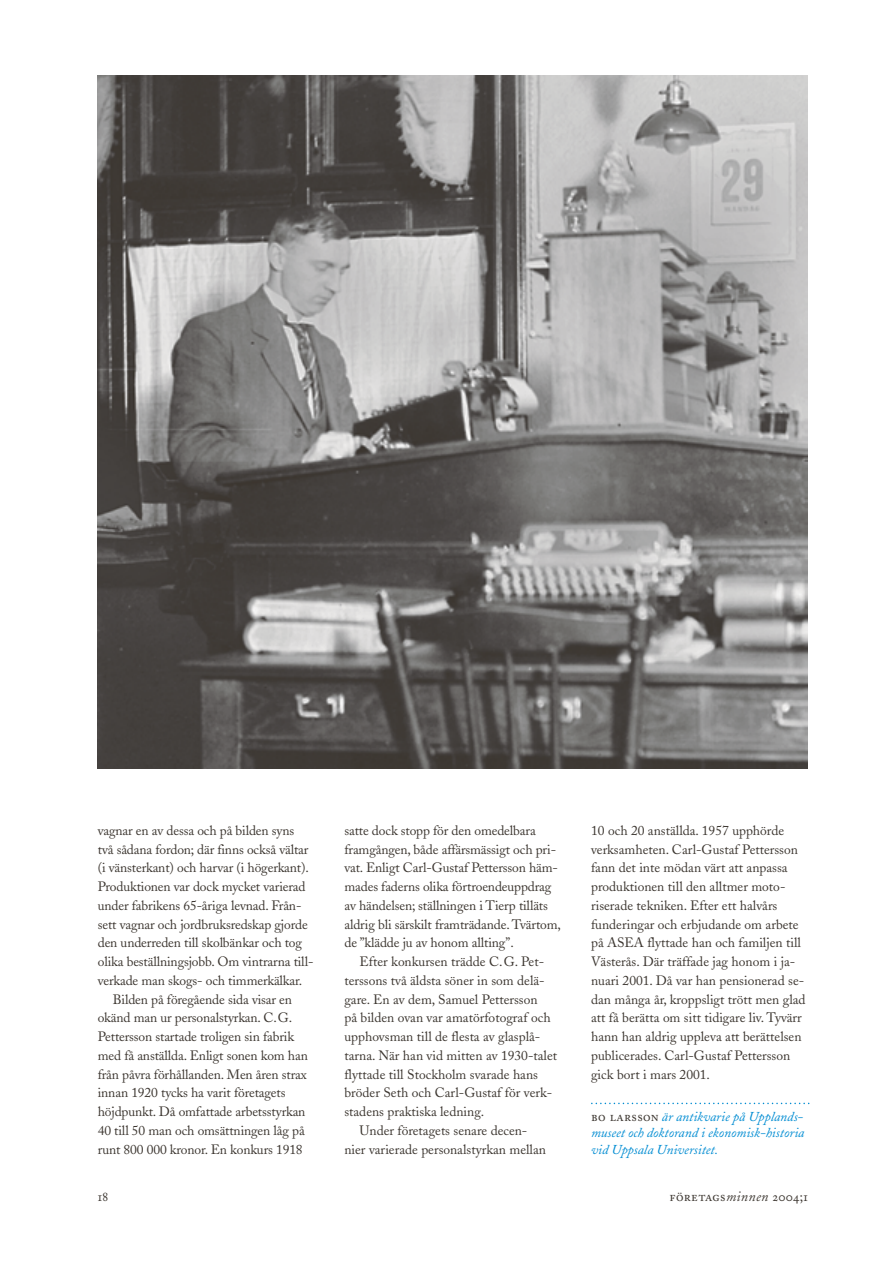
<style>
.page{position:relative;width:893px;height:1263px;background:#fff}
.page>*{position:absolute;margin:0;border:0;box-sizing:border-box;transform-origin:0 0}
.t1{font:13.5px/18.8px "Adobe Caslon";letter-spacing:-.005em;color:#3c3630}
.t2{font:italic 13.5px/16.2px "Adobe Caslon";color:#008cd2;text-align:justify}
.t3{font:13.5px "Adobe Caslon Regular SC";letter-spacing:.025em;color:#3c3630}
.s1{font-family:"Adobe Caslon Regular SC";font-style:normal;color:#3c3630}
.s2{font-family:"Adobe Caslon";font-style:italic;font-size:13.95px}
</style>
<div class="page">
<svg style="left:591px;top:1103px;width:218px;height:1px"></svg>
<img style="left:98px;top:75px;width:710px;height:694px">
<p class="t1" style="left:98px;top:821px;width:198px">vagnar en av dessa och på bilden syns</p>
<p class="t1" style="left:98px;top:840px;width:212px">två sådana fordon; där finns också vältar</p>
<p class="t1" style="left:98px;top:859px;width:213px">(i vänsterkant) och harvar (i högerkant).</p>
<p class="t1" style="left:98px;top:877px;width:209px">Produktionen var dock mycket varierad</p>
<p class="t1" style="left:98px;top:896px;width:205px">under fabrikens 65-åriga levnad. Från-</p>
<p class="t1" style="left:98px;top:915px;width:211px">sett vagnar och jordbruksredskap gjorde</p>
<p class="t1" style="left:98px;top:934px;width:206px">den underreden till skolbänkar och tog</p>
<p class="t1" style="left:98px;top:952px;width:217px">olika beställningsjobb. Om vintrarna till-</p>
<p class="t1" style="left:98px;top:971px;width:206px">verkade man skogs- och timmerkälkar.</p>
<p class="t1" style="left:113px;top:990px;width:181px">Bilden på föregående sida visar en</p>
<p class="t1" style="left:98px;top:1009px;width:196px">okänd man ur personalstyrkan. C. G.</p>
<p class="t1" style="left:98px;top:1027px;width:198px">Pettersson startade troligen sin fabrik</p>
<p class="t1" style="left:98px;top:1046px;width:212px">med få anställda. Enligt sonen kom han</p>
<p class="t1" style="left:98px;top:1065px;width:211px">från påvra förhållanden. Men åren strax</p>
<p class="t1" style="left:98px;top:1084px;width:189px">innan 1920 tycks ha varit företagets</p>
<p class="t1" style="left:98px;top:1102px;width:209px">höjdpunkt. Då omfattade arbetsstyrkan</p>
<p class="t1" style="left:98px;top:1121px;width:208px">40 till 50 man och omsättningen låg på</p>
<p class="t1" style="left:98px;top:1140px;width:206px">runt 800 000 kronor. En konkurs 1918</p>
<p class="t1" style="left:344px;top:821px;width:218px">satte dock stopp för den omedelbara framgången, både affärsmässigt och pri&shy;vat. Enligt Carl-Gustaf Pettersson häm&shy;mades faderns olika förtroendeuppdrag av händelsen; ställningen i Tierp tilläts aldrig bli särskilt framträdande. Tvärtom, de ”klädde ju av honom allting”.</p>
<p class="t1" style="left:359px;top:952px;width:186px">Efter konkursen trädde C. G. Pet-</p>
<p class="t1" style="left:344px;top:971px;width:202px">terssons två äldsta söner in som delä-</p>
<p class="t1" style="left:344px;top:990px;width:195px">gare. En av dem, Samuel Pettersson</p>
<p class="t1" style="left:344px;top:1009px;width:208px">på bilden ovan var amatörfotograf och</p>
<p class="t1" style="left:344px;top:1027px;width:197px">upphovsman till de flesta av glasplå-</p>
<p class="t1" style="left:344px;top:1046px;width:214px">tarna. När han vid mitten av 1930-talet</p>
<p class="t1" style="left:344px;top:1065px;width:195px">flyttade till Stockholm svarade hans</p>
<p class="t1" style="left:344px;top:1084px;width:209px">bröder Seth och Carl-Gustaf för verk-</p>
<p class="t1" style="left:344px;top:1102px;width:141px">stadens praktiska ledning.</p>
<p class="t1" style="left:359px;top:1121px;width:169px">Under företagets senare decen-</p>
<p class="t1" style="left:344px;top:1140px;width:203px">nier varierade personalstyrkan mellan</p>
<p class="t1" style="left:591px;top:821px;width:216px">10 och 20 anställda. 1957 upphörde verksamheten. Carl-Gustaf Pettersson fann det inte mödan värt att anpassa produktionen till den alltmer moto&shy;riserade tekniken. Efter ett halvårs funderingar och erbjudande om arbete på ASEA flyttade han och familjen till Västerås. Där träffade jag honom i ja&shy;nuari 2001. Då var han pensionerad se&shy;dan många år, kroppsligt trött men glad att få berätta om sitt tidigare liv. Tyvärr hann han aldrig uppleva att berättelsen publicerades. Carl-Gustaf Pettersson gick bort i mars 2001.</p>
<p class="t2" style="left:591px;top:1109px;width:215px"><span class="s1">bo larsson</span> är antikvarie på Upplands&shy;museet och doktorand i ekonomisk-historia vid Uppsala Universitet.</p>
<p class="t3" style="left:98px;top:1188px;width:12px">18</p>
<p class="t3" style="left:670px;top:1188px;width:140px">företags<span class="s2">minnen</span> 2004;1</p>
</div>
